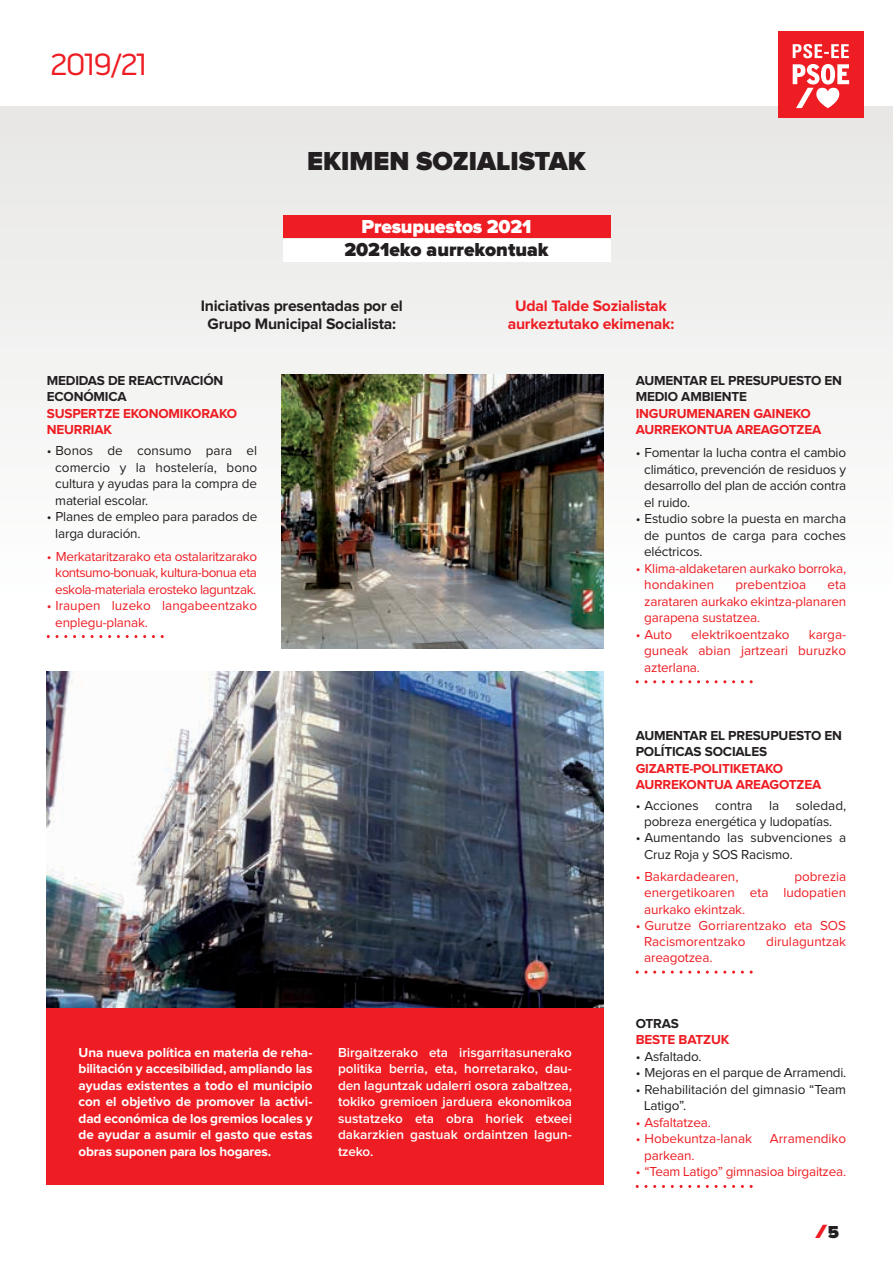
<style>
.page{position:relative;width:893px;height:1263px;background:#fff}
.page>*{position:absolute;margin:0;border:0;box-sizing:border-box;transform-origin:0 0}
.t1{font:31.5px "Pill Gothic 600 mg";letter-spacing:-.06em;color:#ee1d23}
.t2{font:900 27px "Proxima Nova";color:#231f20}
.t3{font:900 19.5px "Proxima Nova";color:#231f20}
.t4{font:900 19.5px "Proxima Nova";letter-spacing:-.01em;color:#fff}
.t5{font:900 18px "Dispatch Ext";color:#ee1d23}
.t6{font:700 15.75px/18px "Proxima Nova";letter-spacing:-.015em;color:#231f20;text-align:center}
.t7{font:700 15.75px/18px "Proxima Nova";letter-spacing:-.015em;color:#ee1d23;text-align:center}
.t8{font:13.5px/16.5px "Proxima Nova";letter-spacing:-.005em;color:#ee1d23;text-align:justify}
.t9{font:13.5px/16.5px "Proxima Nova";letter-spacing:-.015em;color:#231f20;text-align:justify}
.t10{font:700 13.5px/16.5px "Proxima Nova";letter-spacing:-.01em;color:#fff;text-align:justify}
.t11{font:600 13.5px/16.5px "Proxima Nova";color:#fff;text-align:justify}
.t12{font:700 13.5px/16.5px "Proxima Nova";letter-spacing:-.015em;color:#ee1d23}
.t13{font:700 13.5px/16.5px "Proxima Nova";letter-spacing:-.015em;color:#231f20}
.s1{font-family:"Proxima Nova";color:#231f20}
</style>
<div class="page">
<div style="left:0;top:106px;width:893px;height:863px;background:linear-gradient(to bottom,#ebebe9,#fff)"></div>
<svg style="left:636px;top:680px;width:117px;height:3px"></svg>
<svg style="left:636px;top:1185px;width:117px;height:3px"></svg>
<svg style="left:636px;top:971px;width:117px;height:3px"></svg>
<svg style="left:47px;top:635px;width:117px;height:3px"></svg>
<div style="left:283px;top:216px;width:327px;height:22px;background:#ee1d23"></div>
<div style="left:283px;top:239px;width:327px;height:22px;background:#fff"></div>
<img style="left:282px;top:374px;width:322px;height:274px">
<div style="left:47px;top:907px;width:557px;height:277px;background:#ee1d23"></div>
<img style="left:47px;top:672px;width:557px;height:336px">
<div style="left:778px;top:31px;width:86px;height:86px;background:#ee1d23"></div>
<svg style="left:793px;top:44px;width:56px;height:64px"></svg>
<h1 class="t1" style="left:50px;top:46px;width:99px">2019/21</h1>
<h2 class="t2" style="left:307px;top:149px;width:280px">EKIMEN SOZIALISTAK</h2>
<h3 class="t4" style="left:361px;top:218px;width:171px">Presupuestos 2021</h3>
<h3 class="t3" style="left:344px;top:240px;width:206px">2021eko aurrekontuak</h3>
<p class="t6" style="left:201px;top:298px;width:204px">Iniciativas presentadas por el<br>Grupo Municipal Socialista:</p>
<p class="t7" style="left:508px;top:298px;width:168px">Udal Talde Sozialistak aurkeztutako ekimenak:</p>
<p class="t13" style="left:47px;top:373px;width:178px">MEDIDAS DE REACTIVACIÓN<br>ECONÓMICA</p>
<p class="t12" style="left:47px;top:406px;width:192px">SUSPERTZE EKONOMIKORAKO<br>NEURRIAK</p>
<p class="t9" style="left:55px;top:443px;width:203px;text-indent:-9px">• Bonos de consumo para el comercio y la hostelería, bono cultura y ayudas para la compra de material escolar.</p>
<p class="t9" style="left:55px;top:509px;width:204px;text-indent:-9px">• Planes de empleo para parados de larga duración.</p>
<p class="t8" style="left:55px;top:548px;width:203px;text-indent:-9px">• Merkataritzarako eta ostalaritzarako kontsumo-bonuak, kultura-bonua eta eskola-materiala erosteko lagun tzak.</p>
<p class="t8" style="left:55px;top:598px;width:203px;text-indent:-9px">• Iraupen luzeko langabeentzako enplegu-planak.</p>
<p class="t10" style="left:79px;top:1044px;width:235px">Una nueva política en materia de reha&shy;bilitación y accesibilidad, ampliando las ayudas existentes a todo el municipio con el objetivo de promover la activi&shy;dad económica de los gremios locales y de ayudar a asumir el gasto que estas obras suponen para los hogares.</p>
<p class="t11" style="left:338px;top:1044px;width:235px">Birgaitzerako eta irisgarritasunerako politika berria, eta, horretarako, dau&shy;den laguntzak udalerri osora zabaltzea, tokiko gremioen jarduera ekonomikoa sustatzeko eta obra horiek etxeei dakarzkien gastuak ordaintzen lagun&shy;tzeko.</p>
<p class="t13" style="left:636px;top:373px;width:208px">AUMENTAR EL PRESUPUESTO EN<br>MEDIO AMBIENTE</p>
<p class="t12" style="left:636px;top:406px;width:187px">INGURUMENAREN GAINEKO<br>AURREKONTUA AREAGOTZEA</p>
<p class="t9" style="left:644px;top:445px;width:204px;text-indent:-9px">• Fomentar la lucha contra el cambio climático, prevención de residuos y desarrollo del plan de acción contra el ruido.</p>
<p class="t9" style="left:644px;top:511px;width:203px;text-indent:-9px">• Estudio sobre la puesta en marcha de puntos de carga para coches eléctricos.</p>
<p class="t8" style="left:644px;top:561px;width:203px;text-indent:-9px">• Klima-aldaketaren aurkako borroka, hondakinen</p>
<p class="t8" style="left:735px;top:577px;width:72px">prebentzioa</p>
<p class="t8" style="left:644px;top:577px;width:203px;text-indent:183px">eta zarataren aurkako ekintza-planaren garapena sustatzea.</p>
<p class="t8" style="left:636px;top:627px;width:38px">• Auto</p>
<p class="t8" style="left:691px;top:627px;width:100px">elektrikoentzako</p>
<p class="t8" style="left:644px;top:627px;width:203px;text-indent:164px">karga&shy;guneak abian jartzeari buruzko azterlana.</p>
<p class="t13" style="left:636px;top:728px;width:208px">AUMENTAR EL PRESUPUESTO EN<br>POLÍTICAS SOCIALES</p>
<p class="t12" style="left:636px;top:761px;width:187px">GIZARTE-POLITIKETAKO<br>AURREKONTUA AREAGOTZEA</p>
<p class="t9" style="left:636px;top:798px;width:212px;text-align:center">• Acciones contra la soledad, pobreza energética y ludopatías.</p>
<p class="t9" style="left:644px;top:830px;width:203px;text-indent:-9px">• Aumentando las subvenciones a<br>Cruz Roja y SOS Racismo.</p>
<p class="t8" style="left:636px;top:869px;width:104px">• Bakardadearen,</p>
<p class="t8" style="left:644px;top:869px;width:203px;text-indent:150px">pobrezia energetikoaren eta ludopatien aurkako ekintzak.</p>
<p class="t8" style="left:644px;top:918px;width:203px;text-indent:-9px">• Gurutze Gorriarentzako eta SOS<br>Racismorentzako</p>
<p class="t8" style="left:766px;top:934px;width:81px">dirulaguntzak</p>
<p class="t8" style="left:644px;top:950px;width:70px">areagotzea.</p>
<p class="t13" style="left:636px;top:1016px;width:45px">OTRAS</p>
<p class="t12" style="left:636px;top:1032px;width:95px">BESTE BATZUK</p>
<p class="t9" style="left:636px;top:1049px;width:67px">• Asfaltado.</p>
<p class="t9" style="left:636px;top:1065px;width:212px">• Mejoras en el parque de Arramendi.</p>
<p class="t9" style="left:644px;top:1082px;width:203px;text-indent:-9px">• Rehabilitación del gimnasio “Team<br>Latigo”.</p>
<p class="t8" style="left:636px;top:1115px;width:77px">• Asfaltatzea.</p>
<p class="t8" style="left:636px;top:1131px;width:118px">• Hobekuntza-lanak</p>
<p class="t8" style="left:770px;top:1131px;width:78px">Arramendiko</p>
<p class="t8" style="left:644px;top:1148px;width:52px">parkean.</p>
<p class="t8" style="left:636px;top:1164px;width:212px">• “Team Latigo” gimnasioa birgaitzea.</p>
<h3 class="t5" style="left:815px;top:1219px;width:26px">/<span class="s1">5</span></h3>
</div>
